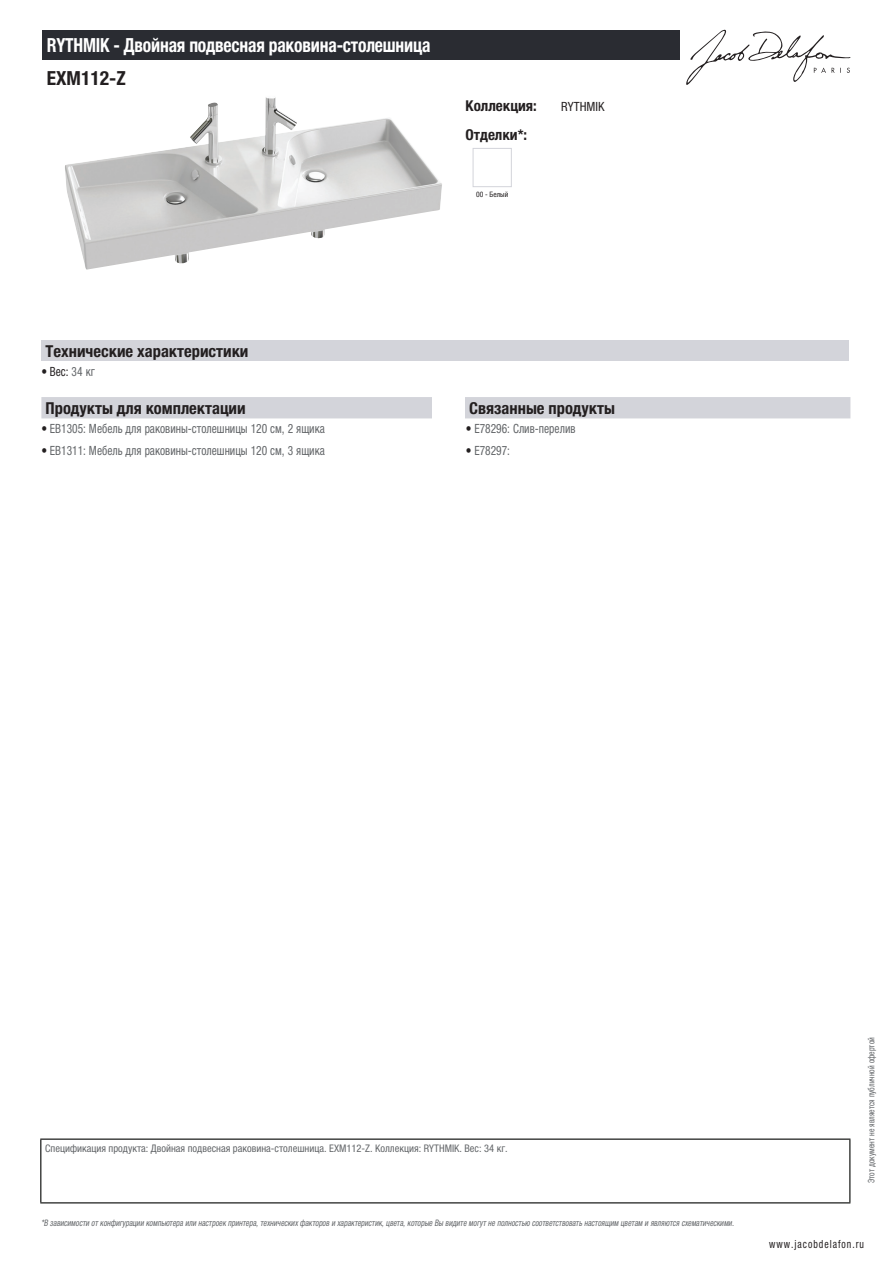
<style>
.page{position:relative;width:893px;height:1263px;background:#fff}
.page>*{position:absolute;margin:0;border:0;box-sizing:border-box;transform-origin:0 0}
.t1{font:700 condensed 19.5px "Helvetica Neue LTCYR";letter-spacing:-.01em;color:#fff;scale:.9 1}
.t2{font:700 condensed 19.5px "Helvetica Neue LTCYR";color:#231f20}
.t3{font:700 condensed 16.5px "Helvetica Neue LTCYR";color:#231f20}
.t4{font:700 condensed 15px "Helvetica Neue LTCYR";color:#231f20}
.t5{font:condensed 12.75px "Helvetica Neue LTCYR";color:#626568;scale:.9 1}
.t6{font:condensed 12.75px "Helvetica Neue LTCYR";color:#231f20;scale:.9 1}
.t7{font:condensed 12.75px "Helvetica Neue LTCYR";color:#231f20}
.t8{font:condensed 11.25px "Helvetica Neue LTCYR";letter-spacing:.1em;color:#231f20;scale:.87 1}
.t9{font:condensed 10.5px "Helvetica Neue LTCYR";color:#626568}
.t10{font:italic condensed 9px "Helvetica Neue LTCYR";color:#626568;scale:.87 1}
.t11{font:condensed 9px "Helvetica Neue LTCYR";color:#626568;scale:.87 1}
.t12{font:condensed 7.5px "Helvetica Neue LTCYR";color:#231f20}
.s1{color:#626568}
.s2{color:#231f20}
</style>
<div class="page">
<svg style="left:686px;top:30px;width:164px;height:55px"></svg>
<img style="left:65px;top:97px;width:377px;height:173px">
<div style="left:473px;top:148px;width:39px;height:39px;border:1px solid #d3d4da"></div>
<div style="left:41px;top:340px;width:808px;height:22px;background:#d3d4da"></div>
<div style="left:41px;top:397px;width:809px;height:21px;background:#d3d4da"></div>
<div style="left:432px;top:397px;width:33px;height:21px;background:#fff"></div>
<div style="left:43px;top:30px;width:637px;height:30px;background:#2a2c32"></div>
<hr style="left:40px;top:1138px;width:810px;height:2px;background:#040503">
<hr style="left:40px;top:1140px;width:1px;height:62px;background:#040503">
<hr style="left:849px;top:1140px;width:1px;height:62px;background:#040503">
<hr style="left:40px;top:1202px;width:810px;height:1px;background:#040503">
<h1 class="t1" style="left:47px;top:34px;width:428px">RYTHMIK - Двойная подвесная раковина-столешница</h1>
<h1 class="t2" style="left:47px;top:67px;width:80px">EXM112-Z</h1>
<h3 class="t4" style="left:466px;top:97px;width:73px">Коллекция:</h3>
<h3 class="t7" style="left:561px;top:99px;width:45px">RYTHMIK</h3>
<h3 class="t4" style="left:466px;top:126px;width:63px">Отделки*:</h3>
<p class="t12" style="left:476px;top:190px;width:34px">00 - Белый</p>
<h2 class="t3" style="left:46px;top:342px;width:204px">Технические характеристики</h2>
<h3 class="t6" style="left:41px;top:364px;width:61px">• Вес: <span class="s1">34 кг</span></h3>
<h2 class="t3" style="left:46px;top:399px;width:202px">Продукты для комплектации</h2>
<h2 class="t3" style="left:469px;top:399px;width:147px">Связанные продукты</h2>
<h3 class="t5" style="left:41px;top:421px;width:317px"><span class="s2">•</span> EB1305: Мебель для раковины-столешницы 120 см, 2 ящика</h3>
<h3 class="t5" style="left:466px;top:421px;width:123px"><span class="s2">•</span> E78296: Слив-перелив</h3>
<h3 class="t5" style="left:41px;top:444px;width:317px"><span class="s2">•</span> EB1311: Мебель для раковины-столешницы 120 см, 3 ящика</h3>
<h3 class="t5" style="left:466px;top:444px;width:51px"><span class="s2">•</span> E78297:</h3>
<p class="t9" style="left:45px;top:1142px;width:464px">Спецификация продукта: Двойная подвесная раковина-столешница. EXM112-Z. Коллекция: RYTHMIK. Вес: 34 кг.</p>
<p class="t10" style="left:41px;top:1218px;width:800px">*В зависимости отконфигурации компьютера или настроек принтера,техническихфакторов и характеристик,цвета,которые Вы видите могутне полностью соответствоватьнастоящим цветам и являются схематическими.</p>
<p class="t11" style="left:866px;top:1183px;width:169px;rotate:-90deg">Этот документ не является публичной офертой</p>
<p class="t8" style="left:769px;top:1237px;width:110px">www.jacobdelafon.ru</p>
</div>
